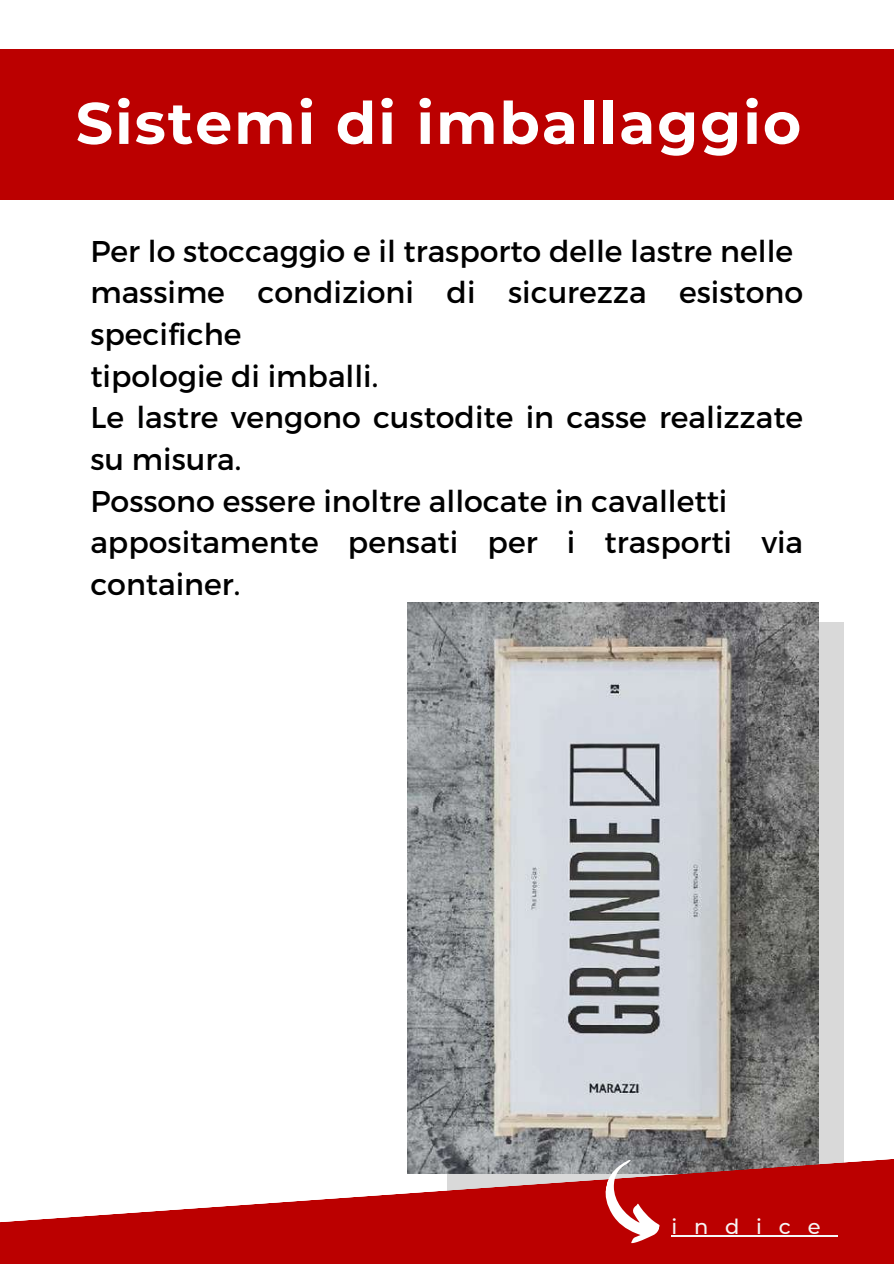
<style>
.page{position:relative;width:894px;height:1264px;background:#fff}
.page>*{position:absolute;margin:0;border:0;box-sizing:border-box;transform-origin:0 0}
.t1{font:700 58.5px "Montserrat";letter-spacing:.035em;color:#fff}
.t2{font:30px/41.7px "Montserrat";color:#000}
.t3{font:500 21px "Montserrat";letter-spacing:.8em;color:#f6f6f6}
</style>
<div class="page">
<div style="left:446px;top:622px;width:397px;height:571px;background:#d9d9d9"></div>
<img style="left:407px;top:602px;width:410px;height:553px">
<div style="left:0;top:49px;width:893px;height:150px;background:#b00"></div>
<svg style="left:0;top:1155px;width:893px;height:108px;fill:#b00"></svg>
<svg style="left:595px;top:1155px;width:76px;height:93px"></svg>
<hr style="left:671px;top:1234px;width:166px;height:2px;background:#f6f6f6">
<h1 class="t1" style="left:76px;top:87px;width:726px">Sistemi di imballaggio</h1>
<p class="t2" style="left:90px;top:229px;width:714px">Per lo stoccaggio e il trasporto delle lastre nelle massime condizioni di sicurezza esistono specifiche<br>tipologie di imballi.<br>Le lastre vengono custodite in casse realizzate su misura.<br>Possono essere inoltre allocate in cavalletti appositamente pensati per i trasporti via container.</p>
<p class="t3" style="left:671px;top:1213px;width:151px">indice</p>
</div>
